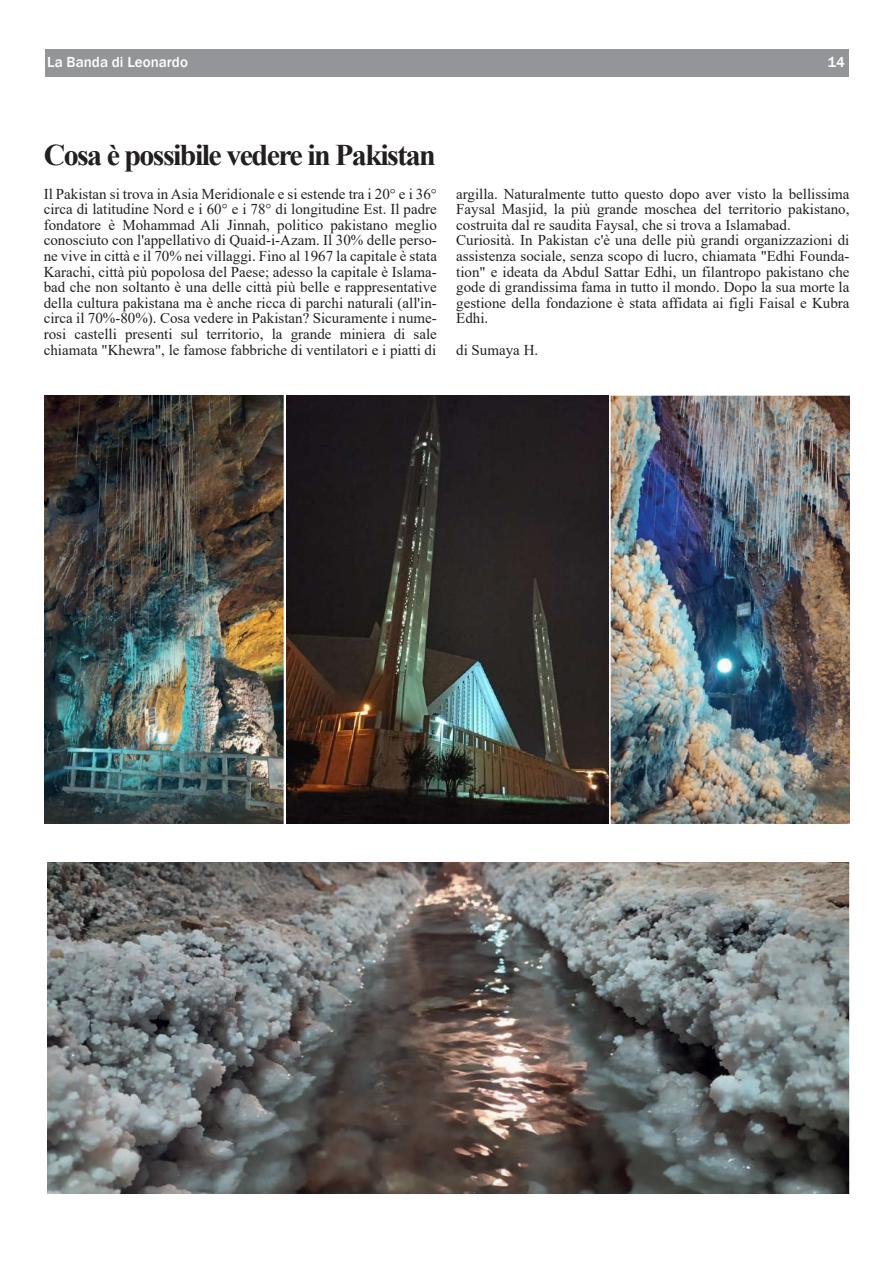
<style>
.page{position:relative;width:893px;height:1263px;background:#fff}
.page>*{position:absolute;margin:0;border:0;box-sizing:border-box;transform-origin:0 0}
.t1{font:700 30px "Times New Roman";letter-spacing:-.05em;color:#231f20}
.t2{font:15px/15.6px "Times New Roman";color:#231f20;text-align:justify}
.t3{font:500 15px "Franklin Gothic";color:#fff}
</style>
<div class="page">
<img style="left:47px;top:862px;width:802px;height:331px">
<img style="left:44px;top:396px;width:239px;height:428px">
<img style="left:287px;top:396px;width:322px;height:428px">
<img style="left:611px;top:395px;width:238px;height:429px">
<div style="left:46px;top:49px;width:803px;height:27px;background:#939598"></div>
<p class="t3" style="left:47px;top:53px;width:142px">La Banda di Leonardo</p>
<p class="t3" style="left:827px;top:53px;width:19px">14</p>
<h1 class="t1" style="left:44px;top:133px;width:394px">Cosa è possibile vedere in Pakistan</h1>
<p class="t2" style="left:44px;top:185px;width:395px">Il Pakistan si trova in Asia Meridionale e si estende tra i 20° e i 36° circa di latitudine Nord e i 60° e i 78° di longitudine Est. Il padre fondatore è Mohammad Ali Jinnah, politico pakistano meglio conosciuto con l'appellativo di Quaid-i-Azam. Il 30% delle perso&shy;ne vive in città e il 70% nei villaggi. Fino al 1967 la capitale è stata Karachi, città più popolosa del Paese; adesso la capitale è Islama&shy;bad che non soltanto è una delle città più belle e rappresentative della cultura pakistana ma è anche ricca di parchi naturali (all'in&shy;circa il 70%-80%). Cosa vedere in Pakistan? Sicuramente i nume&shy;rosi castelli presenti sul territorio, la grande miniera di sale chiamata "Khewra", le famose fabbriche di ventilatori e i piatti di</p>
<p class="t2" style="left:456px;top:185px;width:395px;text-align:left">argilla. Naturalmente tutto questo dopo aver visto la bellissima Faysal Masjid, la più grande moschea del territorio pakistano, costruita dal re saudita Faysal, che si trova a Islamabad.<br>Curiosità. In Pakistan c'è una delle più grandi organizzazioni di assistenza sociale, senza scopo di lucro, chiamata "Edhi Founda&shy;tion" e ideata da Abdul Sattar Edhi, un filantropo pakistano che gode di grandissima fama in tutto il mondo. Dopo la sua morte la gestione della fondazione è stata affidata ai figli Faisal e Kubra Edhi.</p>
<p class="t2" style="left:456px;top:341px;width:84px">di Sumaya H.</p>
</div>
